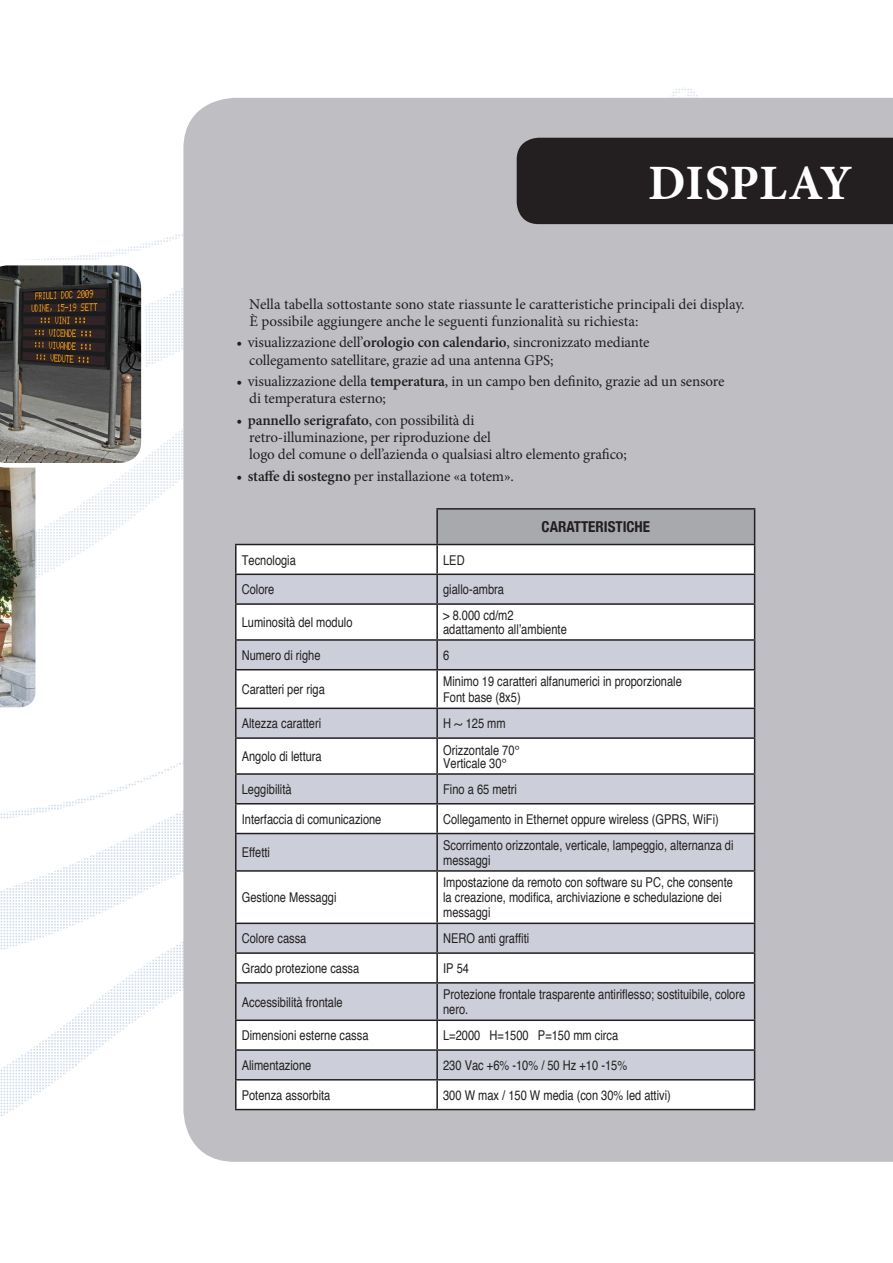
<style>
.page{position:relative;width:893px;height:1263px;background:#fff}
.page>*{position:absolute;margin:0;border:0;box-sizing:border-box;transform-origin:0 0}
.Body_Text{font:700 49.5px "Minion Pro";color:#fff}
.t1{font:15px/17.2px "Minion Pro";letter-spacing:-.01em;color:#231f20}
.t2{font:700 condensed 15px "Helvetica Neue";color:#231f20}
.t3{font:condensed 13.5px/15px "Helvetica";color:#231f20}
.s1{font-weight:600}
</style>
<div class="page">
<img style="left:24px;top:87px;width:869px;height:481px">
<img style="left:0;top:568px;width:183px;height:548px">
<div style="left:183px;top:98px;width:710px;height:1064px;background:#bfbfc3"></div>
<div style="left:517px;top:138px;width:376px;height:86px;background:#231f20"></div>
<div style="left:437px;top:509px;width:318px;height:35px;background:#a8a9ad"></div>
<svg style="left:237px;top:545px;width:517px;height:564px"></svg>
<svg style="left:237px;top:575px;width:517px;height:504px;fill:#cccfd9"></svg>
<hr style="left:436px;top:508px;width:319px;height:2px;background:#231f20">
<hr style="left:754px;top:510px;width:1px;height:34px;background:#231f20">
<hr style="left:235px;top:545px;width:2px;height:28px;background:#231f20">
<hr style="left:437px;top:544px;width:318px;height:1px;background:#231f20">
<hr style="left:436px;top:545px;width:2px;height:28px;background:#231f20">
<hr style="left:235px;top:573px;width:202px;height:2px;background:#231f20">
<hr style="left:235px;top:575px;width:2px;height:28px;background:#231f20">
<hr style="left:437px;top:573px;width:318px;height:2px;background:#231f20">
<hr style="left:436px;top:575px;width:2px;height:28px;background:#231f20">
<svg style="left:754px;top:545px;width:1px;height:58px"></svg>
<hr style="left:235px;top:603px;width:202px;height:2px;background:#231f20">
<hr style="left:235px;top:605px;width:2px;height:34px;background:#231f20">
<hr style="left:437px;top:603px;width:318px;height:2px;background:#231f20">
<hr style="left:436px;top:605px;width:2px;height:34px;background:#231f20">
<hr style="left:754px;top:605px;width:1px;height:34px;background:#231f20">
<hr style="left:235px;top:639px;width:202px;height:2px;background:#231f20">
<hr style="left:235px;top:641px;width:2px;height:28px;background:#231f20">
<hr style="left:437px;top:639px;width:318px;height:2px;background:#231f20">
<hr style="left:436px;top:641px;width:2px;height:28px;background:#231f20">
<svg style="left:754px;top:641px;width:1px;height:28px"></svg>
<hr style="left:235px;top:669px;width:202px;height:1px;background:#231f20">
<hr style="left:235px;top:670px;width:2px;height:37px;background:#231f20">
<hr style="left:437px;top:669px;width:318px;height:1px;background:#231f20">
<hr style="left:436px;top:670px;width:2px;height:37px;background:#231f20">
<hr style="left:754px;top:670px;width:1px;height:37px;background:#231f20">
<hr style="left:235px;top:707px;width:202px;height:2px;background:#231f20">
<hr style="left:235px;top:709px;width:2px;height:28px;background:#231f20">
<hr style="left:437px;top:707px;width:318px;height:2px;background:#231f20">
<hr style="left:436px;top:709px;width:2px;height:28px;background:#231f20">
<svg style="left:754px;top:709px;width:1px;height:28px"></svg>
<hr style="left:235px;top:737px;width:202px;height:2px;background:#231f20">
<hr style="left:235px;top:739px;width:2px;height:34px;background:#231f20">
<hr style="left:437px;top:737px;width:318px;height:2px;background:#231f20">
<hr style="left:436px;top:739px;width:2px;height:34px;background:#231f20">
<hr style="left:754px;top:739px;width:1px;height:34px;background:#231f20">
<hr style="left:235px;top:773px;width:202px;height:2px;background:#231f20">
<hr style="left:235px;top:775px;width:2px;height:28px;background:#231f20">
<hr style="left:437px;top:773px;width:318px;height:2px;background:#231f20">
<hr style="left:436px;top:775px;width:2px;height:28px;background:#231f20">
<hr style="left:235px;top:803px;width:202px;height:1px;background:#231f20">
<hr style="left:235px;top:804px;width:2px;height:29px;background:#231f20">
<hr style="left:437px;top:803px;width:318px;height:1px;background:#231f20">
<hr style="left:436px;top:804px;width:2px;height:29px;background:#231f20">
<svg style="left:754px;top:775px;width:1px;height:58px"></svg>
<hr style="left:235px;top:833px;width:202px;height:1px;background:#231f20">
<hr style="left:235px;top:834px;width:2px;height:36px;background:#231f20">
<hr style="left:437px;top:833px;width:318px;height:1px;background:#231f20">
<hr style="left:436px;top:834px;width:2px;height:36px;background:#231f20">
<hr style="left:754px;top:834px;width:1px;height:36px;background:#231f20">
<hr style="left:235px;top:870px;width:202px;height:2px;background:#231f20">
<hr style="left:235px;top:872px;width:2px;height:50px;background:#231f20">
<hr style="left:437px;top:870px;width:318px;height:2px;background:#231f20">
<hr style="left:436px;top:872px;width:2px;height:50px;background:#231f20">
<hr style="left:754px;top:872px;width:1px;height:50px;background:#231f20">
<hr style="left:235px;top:922px;width:202px;height:2px;background:#231f20">
<hr style="left:235px;top:924px;width:2px;height:28px;background:#231f20">
<hr style="left:437px;top:922px;width:318px;height:2px;background:#231f20">
<hr style="left:436px;top:924px;width:2px;height:28px;background:#231f20">
<hr style="left:235px;top:952px;width:202px;height:2px;background:#231f20">
<hr style="left:235px;top:954px;width:2px;height:28px;background:#231f20">
<hr style="left:437px;top:952px;width:318px;height:2px;background:#231f20">
<hr style="left:436px;top:954px;width:2px;height:28px;background:#231f20">
<svg style="left:754px;top:924px;width:1px;height:58px"></svg>
<hr style="left:235px;top:982px;width:202px;height:2px;background:#231f20">
<hr style="left:235px;top:984px;width:2px;height:35px;background:#231f20">
<hr style="left:437px;top:982px;width:318px;height:2px;background:#231f20">
<hr style="left:436px;top:984px;width:2px;height:35px;background:#231f20">
<hr style="left:754px;top:984px;width:1px;height:35px;background:#231f20">
<hr style="left:235px;top:1019px;width:202px;height:2px;background:#231f20">
<hr style="left:235px;top:1021px;width:2px;height:28px;background:#231f20">
<hr style="left:437px;top:1019px;width:318px;height:2px;background:#231f20">
<hr style="left:436px;top:1021px;width:2px;height:28px;background:#231f20">
<hr style="left:235px;top:1049px;width:202px;height:2px;background:#231f20">
<hr style="left:235px;top:1051px;width:2px;height:28px;background:#231f20">
<hr style="left:437px;top:1049px;width:318px;height:2px;background:#231f20">
<hr style="left:436px;top:1051px;width:2px;height:28px;background:#231f20">
<hr style="left:235px;top:1079px;width:202px;height:1px;background:#231f20">
<hr style="left:235px;top:1080px;width:2px;height:29px;background:#231f20">
<hr style="left:437px;top:1079px;width:318px;height:1px;background:#231f20">
<hr style="left:436px;top:1080px;width:2px;height:29px;background:#231f20">
<svg style="left:754px;top:1021px;width:1px;height:88px"></svg>
<hr style="left:235px;top:1109px;width:202px;height:1px;background:#231f20">
<hr style="left:437px;top:1109px;width:318px;height:1px;background:#231f20">
<hr style="left:436px;top:510px;width:2px;height:34px;background:#231f20">
<hr style="left:235px;top:544px;width:202px;height:1px;background:#231f20">
<img style="left:0;top:468px;width:35px;height:239px">
<svg style="left:0;top:261px;width:146px;height:207px;background:#65615c"></svg>
<p class="Body_Text" style="left:648px;top:148px;width:206px">DISPLAY</p>
<p class="t1" style="left:249px;top:295px;width:497px">Nella tabella sottostante sono state riassunte le caratteristiche principali dei display.</p>
<p class="t1" style="left:249px;top:312px;width:391px">è possibile aggiungere anche le seguenti funzionalità su richiesta:</p>
<p class="t1" style="left:249px;top:334px;width:402px;text-indent:-13px">• visualizzazione dell’<span class="s1">orologio con calendario</span>, sincronizzato mediante collegamento satellitare, grazie ad una antenna GPS;</p>
<p class="t1" style="left:249px;top:373px;width:477px;text-indent:-13px">• visualizzazione della <span class="s1">temperatura</span>, in un campo ben definito, grazie ad un sensore di temperatura esterno;</p>
<p class="t1" style="left:249px;top:411px;width:379px;text-indent:-13px">• <span class="s1">pannello serigrafato</span>, con possibilità di<br>retro-illuminazione, per riproduzione del<br>logo del comune o dell’azienda o qualsiasi altro elemento grafico;</p>
<p class="t1" style="left:237px;top:467px;width:279px">• <span class="s1">staffe di sostegno</span> per installazione «a totem».</p>
<p class="t2" style="left:542px;top:517px;width:110px">CARATTERISTICHE</p>
<p class="t3" style="left:242px;top:552px;width:56px">Tecnologia</p>
<p class="t3" style="left:443px;top:552px;width:23px">LED</p>
<p class="t3" style="left:242px;top:582px;width:34px">Colore</p>
<p class="t3" style="left:443px;top:582px;width:62px">giallo-ambra</p>
<p class="t3" style="left:242px;top:615px;width:112px">Luminosità del modulo</p>
<p class="t3" style="left:443px;top:608px;width:72px">&gt; 8.000 cd/m2</p>
<p class="t3" style="left:443px;top:621px;width:125px">adattamento all’ambiente</p>
<p class="t3" style="left:242px;top:647px;width:80px">Numero di righe</p>
<p class="t3" style="left:443px;top:647px;width:8px">6</p>
<p class="t3" style="left:242px;top:682px;width:85px">Caratteri per riga</p>
<p class="t3" style="left:443px;top:673px;width:240px">Minimo 19 caratteri alfanumerici in proporzionale</p>
<p class="t3" style="left:443px;top:690px;width:79px">Font base (8x5)</p>
<p class="t3" style="left:242px;top:716px;width:81px">Altezza caratteri</p>
<p class="t3" style="left:443px;top:716px;width:64px">H ~ 125 mm</p>
<p class="t3" style="left:242px;top:749px;width:82px">Angolo di lettura</p>
<p class="t3" style="left:443px;top:743px;width:78px;line-height:13.5px">Orizzontale 70°<br>Verticale 30°</p>
<p class="t3" style="left:242px;top:781px;width:51px">Leggibilità</p>
<p class="t3" style="left:443px;top:781px;width:75px">Fino a 65 metri</p>
<p class="t3" style="left:242px;top:811px;width:141px">Interfaccia di comunicazione</p>
<p class="t3" style="left:443px;top:811px;width:277px">Collegamento in Ethernet oppure wireless (GPRS, WiFi)</p>
<p class="t3" style="left:242px;top:845px;width:30px">Effetti</p>
<p class="t3" style="left:443px;top:837px;width:292px">Scorrimento orizzontale, verticale, lampeggio, alternanza di messaggi</p>
<p class="t3" style="left:242px;top:890px;width:96px">Gestione Messaggi</p>
<p class="t3" style="left:443px;top:875px;width:291px">Impostazione da remoto con software su PC, che consente la creazione, modifica, archiviazione e schedulazione dei messaggi</p>
<p class="t3" style="left:242px;top:931px;width:66px">Colore cassa</p>
<p class="t3" style="left:443px;top:931px;width:9px">nero</p>
<p class="t3" style="left:478px;top:931px;width:53px">anti graffiti</p>
<p class="t3" style="left:242px;top:960px;width:119px">Grado protezione cassa</p>
<p class="t3" style="left:443px;top:960px;width:27px">IP 54</p>
<p class="t3" style="left:242px;top:994px;width:102px">Accessibilità frontale</p>
<p class="t3" style="left:443px;top:987px;width:304px">Protezione frontale trasparente antiriflesso; sostituibile, colore nero.</p>
<p class="t3" style="left:242px;top:1028px;width:128px">Dimensioni esterne cassa</p>
<p class="t3" style="left:443px;top:1028px;width:177px">L=2000 H=1500 P=150 mm circa</p>
<p class="t3" style="left:242px;top:1057px;width:71px">Alimentazione</p>
<p class="t3" style="left:443px;top:1057px;width:186px">230 Vac +6% -10% / 50 Hz +10 -15%</p>
<p class="t3" style="left:242px;top:1087px;width:90px">Potenza assorbita</p>
<p class="t3" style="left:443px;top:1087px;width:229px">300 W max / 150 W media (con 30% led attivi)</p>
</div>
